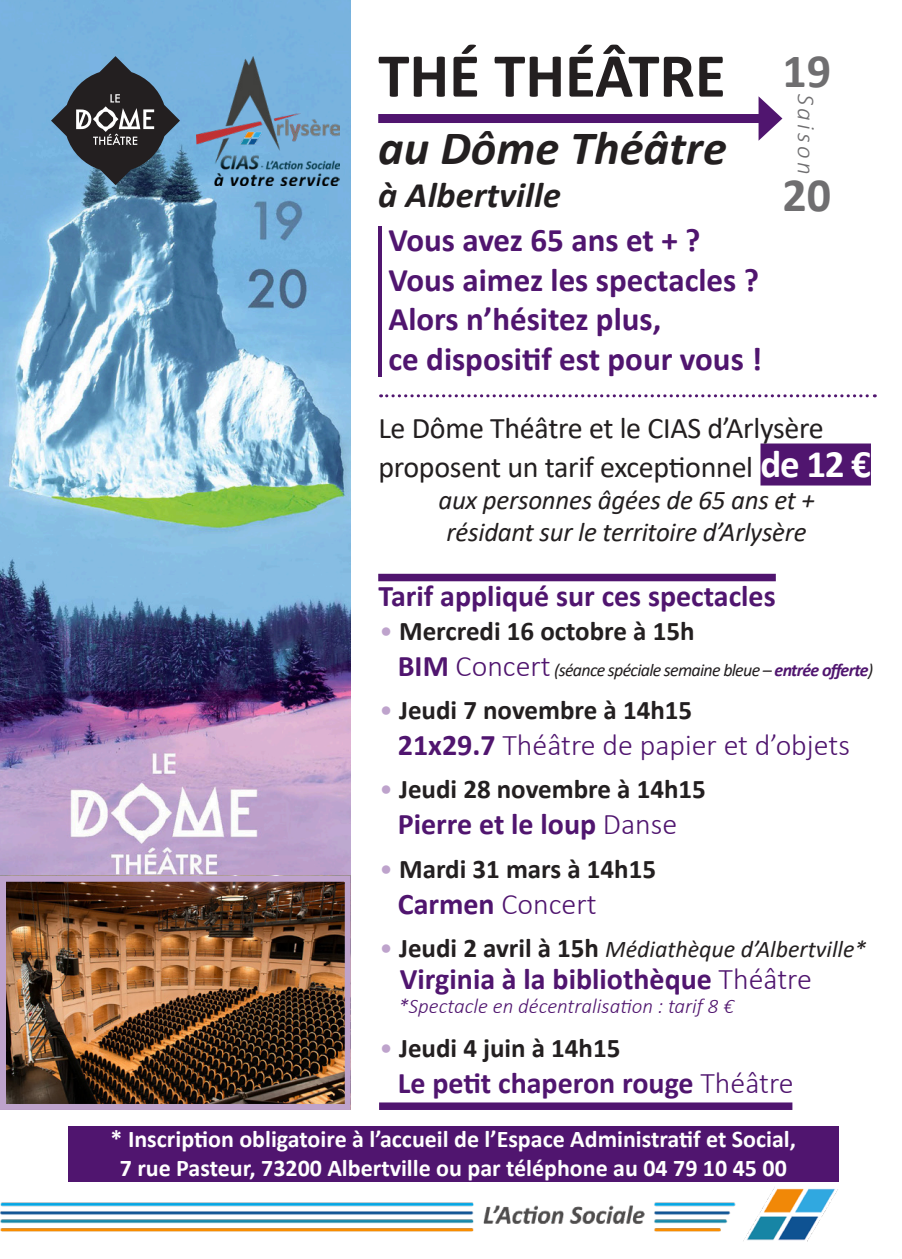
<style>
.page{position:relative;width:902px;height:1259px;background:#fff}
.page>*{position:absolute;margin:0;border:0;box-sizing:border-box;transform-origin:0 0}
.t1{font:700 63px "Calibri";color:#231f20}
.t2{font:italic 700 48px "Calibri";color:#231f20}
.t3{font:700 48px "Calibri";color:#6f6e70}
.t4{font:italic 700 36px "Calibri";color:#231f20}
.t5{font:700 33px "Calibri";color:#50156f}
.t6{font:700 30px "Calibri";color:#50156f}
.t7{font:30px/39px "Calibri";letter-spacing:-.01em;color:#231f20}
.t8{font:300 30px "Calibri";color:#50156f}
.t9{font:700 27px "Calibri";color:#231f20}
.t10{font:italic 27px "Calibri";letter-spacing:-.01em;color:#231f20}
.t11{font:italic 300 25.2px "Calibri";letter-spacing:.13em;color:#6f6e70}
.t12{font:700 24px "Calibri";color:#fff}
.t13{font:italic 24px "Calibri";color:#231f20}
.t14{font:italic 300 21px "Calibri";color:#50156f}
.t15{font:italic 18px "Calibri";letter-spacing:-.04em;color:#231f20}
.s1{font-weight:700;font-size:39px;color:#fff}
.s2{font-weight:400;color:#bea3cc}
.s3{font-weight:700;font-style:normal;font-size:30px;color:#50156f}
.s4{font-weight:300;font-style:normal;font-size:30px;color:#50156f}
.s5{font-weight:700;color:#50156f}
.s6{font-weight:700}
.s7{font-weight:300}
.s8{font-style:normal;font-size:27px;color:#bea3cc}
.s9{font-weight:700;font-style:normal;font-size:27px}
</style>
<div class="page">
<img style="left:0;top:0;width:350px;height:875px">
<img style="left:7px;top:882px;width:337px;height:221px">
<div style="left:0;top:875px;width:351px;height:235px;border:6px solid #bea3cc"></div>
<img style="left:0;top:1187px;width:838px;height:54px">
<img style="left:196px;top:56px;width:143px;height:129px">
<svg style="left:51px;top:56px;width:129px;height:129px;background:#506679"></svg>
<div style="left:378px;top:114px;width:389px;height:9px;background:#50156f"></div>
<svg style="left:758px;top:96px;width:24px;height:45px"></svg>
<div style="left:760px;top:443px;width:111px;height:42px;background:#50156f"></div>
<svg style="left:381px;top:394px;width:494px;height:3px"></svg>
<div style="left:68px;top:1126px;width:770px;height:56px;background:#50156f"></div>
<hr style="left:378px;top:226px;width:4px;height:151px;background:#50156f">
<div style="left:379px;top:1102px;width:413px;height:8px;background:#50156f"></div>
<div style="left:378px;top:574px;width:398px;height:7px;background:#50156f"></div>
<p class="t1" style="left:378px;top:31px;width:349px">THÉ THÉÂTRE</p>
<p class="t3" style="left:782px;top:38px;width:50px">19</p>
<p class="t11" style="left:822px;top:94px;width:82px;rotate:90deg">Saison</p>
<p class="t2" style="left:378px;top:114px;width:350px">au Dôme Théâtre</p>
<p class="t4" style="left:378px;top:169px;width:184px">à Albertville</p>
<p class="t3" style="left:782px;top:161px;width:50px">20</p>
<p class="t5" style="left:388px;top:217px;width:314px">Vous avez 65 ans et + ?</p>
<p class="t5" style="left:388px;top:256px;width:372px">Vous aimez les spectacles ?</p>
<p class="t5" style="left:388px;top:296px;width:274px">Alors n’hésitez plus,</p>
<p class="t5" style="left:388px;top:335px;width:375px">ce dispositif est pour vous !</p>
<p class="t7" style="left:378px;top:407px;width:494px">Le Dôme Théâtre et le CIAS d’Arlysère proposent un tarif exceptionnel <span class="s1">de 12 €</span></p>
<p class="t10" style="left:438px;top:481px;width:378px">aux personnes âgées de 65 ans et +</p>
<p class="t10" style="left:447px;top:513px;width:362px">résidant sur le territoire d’Arlysère</p>
<p class="t6" style="left:379px;top:574px;width:399px">Tarif appliqué sur ces spectacles</p>
<p class="t9" style="left:379px;top:612px;width:317px"><span class="s2">•</span> Mercredi 16 octobre à 15h</p>
<p class="t15" style="left:398px;top:657px;width:477px"><span class="s3">BIM</span> <span class="s4">Concert</span> (séance spéciale semaine bleue – <span class="s5">entrée offerte</span>)</p>
<p class="t9" style="left:379px;top:691px;width:314px"><span class="s2">•</span> Jeudi 7 novembre à 14h15</p>
<p class="t8" style="left:398px;top:726px;width:454px"><span class="s6">21x29.7</span> Théâtre de papier et d’objets</p>
<p class="t9" style="left:379px;top:770px;width:328px"><span class="s2">•</span> Jeudi 28 novembre à 14h15</p>
<p class="t6" style="left:398px;top:803px;width:281px">Pierre et le loup <span class="s7">Danse</span></p>
<p class="t9" style="left:379px;top:849px;width:278px"><span class="s2">•</span> Mardi 31 mars à 14h15</p>
<p class="t8" style="left:398px;top:885px;width:200px"><span class="s6">Carmen</span> Concert</p>
<p class="t13" style="left:379px;top:932px;width:488px"><span class="s8">•</span> <span class="s9">Jeudi 2 avril à 15h</span> Médiathèque d’Albertville*</p>
<p class="t6" style="left:400px;top:958px;width:414px">Virginia à la bibliothèque <span class="s7">Théâtre</span></p>
<p class="t14" style="left:398px;top:993px;width:337px">*Spectacle en décentralisation : tarif 8 €</p>
<p class="t9" style="left:379px;top:1028px;width:242px"><span class="s2">•</span> Jeudi 4 juin à 14h15</p>
<p class="t6" style="left:398px;top:1061px;width:397px">Le petit chaperon rouge <span class="s7">Théâtre</span></p>
<p class="t12" style="left:111px;top:1122px;width:687px">* Inscription obligatoire à l’accueil de l’Espace Administratif et Social,</p>
<p class="t12" style="left:120px;top:1151px;width:668px">7 rue Pasteur, 73200 Albertville ou par téléphone au 04 79 10 45 00</p>
</div>
